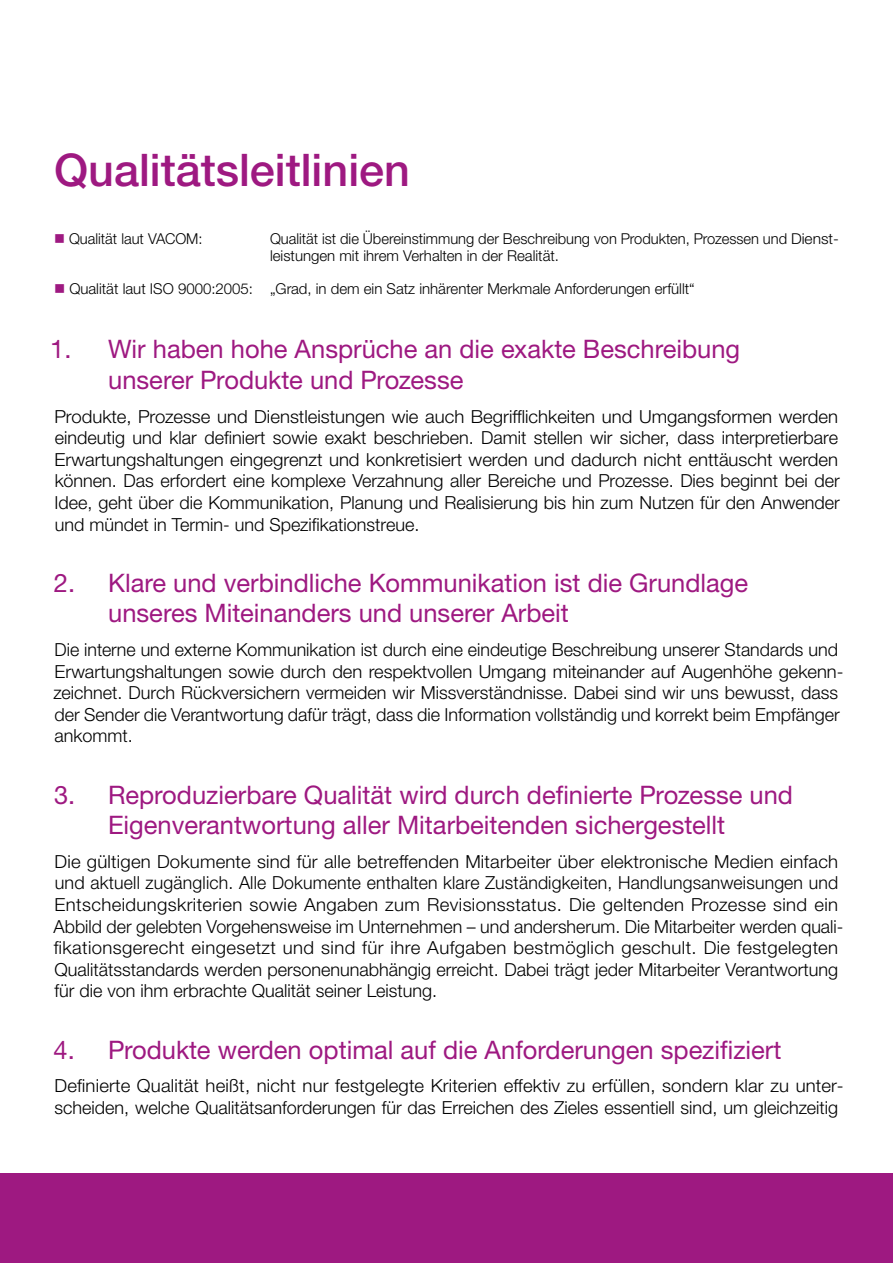
<style>
.page{position:relative;width:893px;height:1263px;background:#fff}
.page>*{position:absolute;margin:0;border:0;box-sizing:border-box;transform-origin:0 0}
.t1{font:500 45px "Helvetica Neue LTW1 G";color:#9e1981}
.Absatzformat_1{font:25.5px/30.6px "Helvetica Neue LTW1 G";color:#9e1981}
.Absatzformat_1-2{font:300 18px/21.6px "Helvetica Neue LTW1 G";color:#000}
.t2{font:300 15px/16.5px "Helvetica Neue LTW1 G";color:#000}
.s1{color:#9e1981}
</style>
<div class="page">
<div style="left:0;top:1173px;width:893px;height:90px;background:#9e1981"></div>
<p class="t1" style="left:54px;top:143px;width:357px">Qualitätsleitlinien</p>
<p class="t2" style="left:54px;top:231px;width:150px"><span class="s1">■</span> Qualität laut VACOM:</p>
<p class="t2" style="left:270px;top:231px;width:570px">Qualität ist die Übereinstimmung der Beschreibung von Produkten, Prozessen und Dienst&shy;leistungen mit ihrem Verhalten in der Realität.</p>
<p class="t2" style="left:54px;top:280px;width:642px"><span class="s1">■</span> Qualität laut ISO 9000:2005: „Grad, in dem ein Satz inhärenter Merkmale Anforderungen erfüllt“</p>
<p class="Absatzformat_1" style="left:108px;top:334px;width:634px;text-indent:-58px">1. Wir haben hohe Ansprüche an die exakte Beschreibung unserer Produkte und Prozesse</p>
<p class="Absatzformat_1-2" style="left:55px;top:405px;width:787px;text-align:justify">Produkte, Prozesse und Dienstleistungen wie auch Begrifflichkeiten und Umgangsformen werden eindeutig und klar definiert sowie exakt beschrieben. Damit stellen wir sicher, dass interpretierbare Erwartungshaltungen eingegrenzt und konkretisiert werden und dadurch nicht enttäuscht werden können. Das erfordert eine komplexe Verzahnung aller Bereiche und Prozesse. Dies beginnt bei der Idee, geht über die Kommunikation, Planung und Realisierung bis hin zum Nutzen für den Anwender und mündet in Termin- und Spezifikationstreue.</p>
<p class="Absatzformat_1" style="left:108px;top:567px;width:642px;text-indent:-54px">2. Klare und verbindliche Kommunikation ist die Grundlage unseres Miteinanders und unserer Arbeit</p>
<p class="Absatzformat_1-2" style="left:54px;top:639px;width:791px">Die interne und externe Kommunikation ist durch eine eindeutige Beschreibung unserer Standards und Erwartungshaltungen sowie durch den respektvollen Umgang miteinander auf Augenhöhe gekenn&shy;zeichnet. Durch Rückversichern vermeiden wir Missverständnisse. Dabei sind wir uns bewusst, dass der Sender die Verantwortung dafür trägt, dass die Information vollständig und korrekt beim Empfänger ankommt.</p>
<p class="Absatzformat_1" style="left:54px;top:779px;width:740px;text-align:center">3. Reproduzierbare Qualität wird durch definierte Prozesse und<br>Eigenverantwortung aller Mitarbeitenden sichergestellt</p>
<p class="Absatzformat_1-2" style="left:54px;top:850px;width:791px">Die gültigen Dokumente sind für alle betreffenden Mitarbeiter über elektronische Medien einfach und aktuell zugänglich. Alle Dokumente enthalten klare Zuständigkeiten, Handlungsanweisungen und Entscheidungskriterien sowie Angaben zum Revisionsstatus. Die geltenden Prozesse sind ein Abbild der gelebten Vorgehensweise im Unternehmen – und andersherum. Die Mitarbeiter werden quali&shy;fikationsgerecht eingesetzt und sind für ihre Aufgaben bestmöglich geschult. Die festgelegten Qualitätsstandards werden personenunabhängig erreicht. Dabei trägt jeder Mitarbeiter Verantwortung für die von ihm erbrachte Qualität seiner Leistung.</p>
<p class="Absatzformat_1" style="left:54px;top:1034px;width:729px">4. Produkte werden optimal auf die Anforderungen spezifiziert</p>
<p class="Absatzformat_1-2" style="left:55px;top:1075px;width:791px">Definierte Qualität heißt, nicht nur festgelegte Kriterien effektiv zu erfüllen, sondern klar zu unter&shy;scheiden, welche Qualitätsanforderungen für das Erreichen des Zieles essentiell sind, um gleichzeitig</p>
</div>
